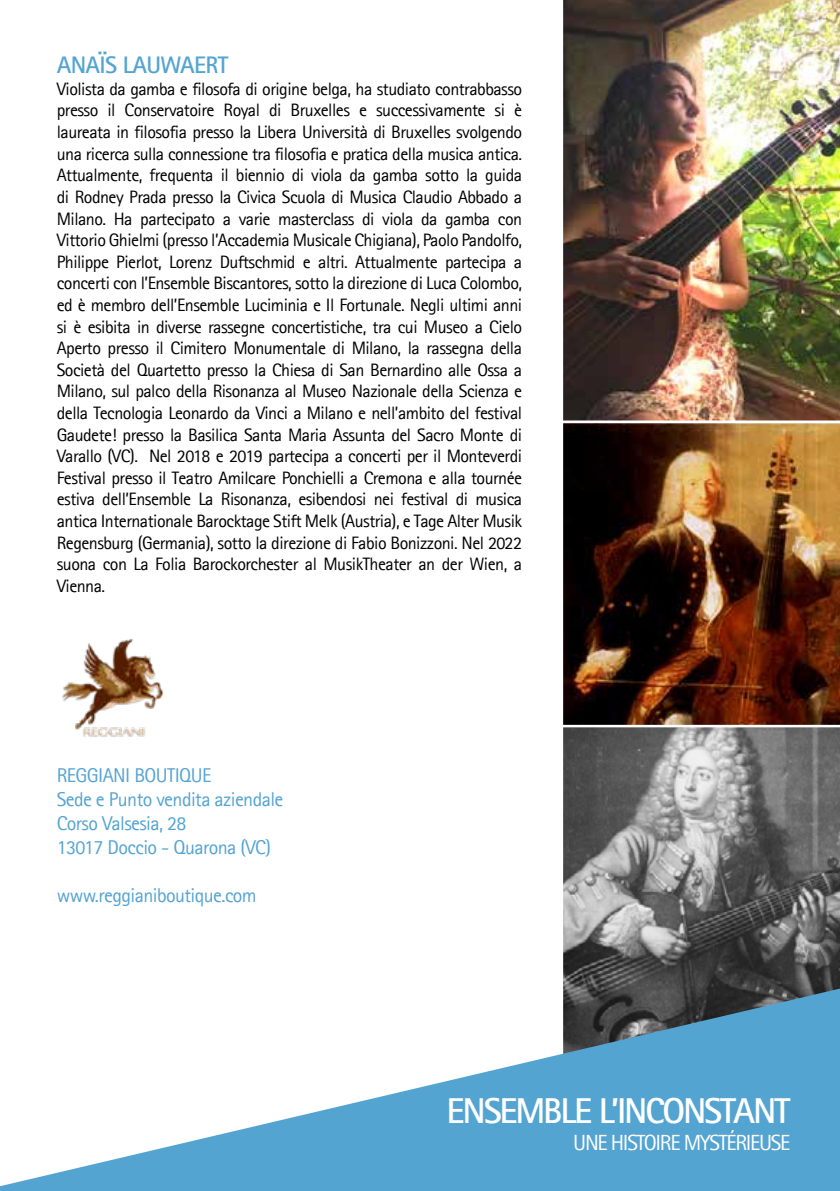
<style>
.page{position:relative;width:840px;height:1191px;background:#fff}
.page>*{position:absolute;margin:0;border:0;box-sizing:border-box;transform-origin:0 0}
.t1{font:700 36px "Agfa Rotis Sans Serif";letter-spacing:-.06em;color:#fff}
.t2{font:700 24px "Agfa Rotis Sans Serif";letter-spacing:-.03em;color:#54a4d2}
.t3{font:22px "Agfa Rotis Sans Serif";letter-spacing:-.06em;color:#fff}
.t4{font:20px/24px "Agfa Rotis Sans Serif";letter-spacing:-.03em;color:#54a4d2}
.t5{font:18px/21.6px "Agfa Rotis Sans Serif";letter-spacing:-.03em;color:#000;text-align:justify}
</style>
<div class="page">
<svg style="left:563px;top:727px;width:276px;height:261px;background:#747474"></svg>
<svg style="left:0;top:988px;width:839px;height:203px;fill:#54a4d2"></svg>
<img style="left:563px;top:0;width:276px;height:421px">
<img style="left:563px;top:423px;width:276px;height:302px">
<img style="left:62px;top:639px;width:102px;height:98px">
<h2 class="t2" style="left:57px;top:50px;width:173px">ANAÏS LAUWAERT</h2>
<p class="t5" style="left:57px;top:78px;width:466px">Violista da gamba e filosofa di origine belga, ha studiato contrabbasso presso il Conservatoire Royal di Bruxelles e successivamente si è laureata in filosofia presso la Libera Università di Bruxelles svolgendo una ricerca sulla connessione tra filosofia e pratica della musica antica.<br>Attualmente, frequenta il biennio di viola da gamba sotto la guida di Rodney Prada presso la Civica Scuola di Musica Claudio Abbado a Milano. Ha partecipato a varie masterclass di viola da gamba con Vittorio Ghielmi (presso l’Accademia Musicale Chigiana), Paolo Pandolfo, Philippe Pierlot, Lorenz Duftschmid e altri. Attualmente partecipa a concerti con l’Ensemble Biscantores, sotto la direzione di Luca Colombo, ed è membro dell’Ensemble Luciminia e Il Fortunale. Negli ultimi anni si è esibita in diverse rassegne concertistiche, tra cui Museo a Cielo Aperto presso il Cimitero Monumentale di Milano, la rassegna della Società del Quartetto presso la Chiesa di San Bernardino alle Ossa a Milano, sul palco della Risonanza al Museo Nazionale della Scienza e della Tecnologia Leonardo da Vinci a Milano e nell’ambito del festival Gaudete! presso la Basilica Santa Maria Assunta del Sacro Monte di Varallo (VC). Nel 2018 e 2019 partecipa a concerti per il Monteverdi Festival presso il Teatro Amilcare Ponchielli a Cremona e alla tournée estiva dell’Ensemble La Risonanza, esibendosi nei festival di musica antica Internationale Barocktage Stift Melk (Austria), e Tage Alter Musik Regensburg (Germania), sotto la direzione di Fabio Bonizzoni. Nel 2022 suona con La Folia Barockorchester al MusikTheater an der Wien, a Vienna.</p>
<p class="t4" style="left:57px;top:762px;width:228px">REGGIANI BOUTIQUE<br>Sede e Punto vendita aziendale<br>Corso Valsesia, 28<br>13017 Doccio - Quarona (VC)</p>
<p class="t4" style="left:57px;top:882px;width:201px">www.reggianiboutique.com</p>
<h1 class="t1" style="left:446px;top:1088px;width:345px">ENSEMBLE L’INCONSTANT</h1>
<p class="t3" style="left:573px;top:1129px;width:218px">UNE HISTOIRE MYSTÉRIEUSE</p>
</div>
